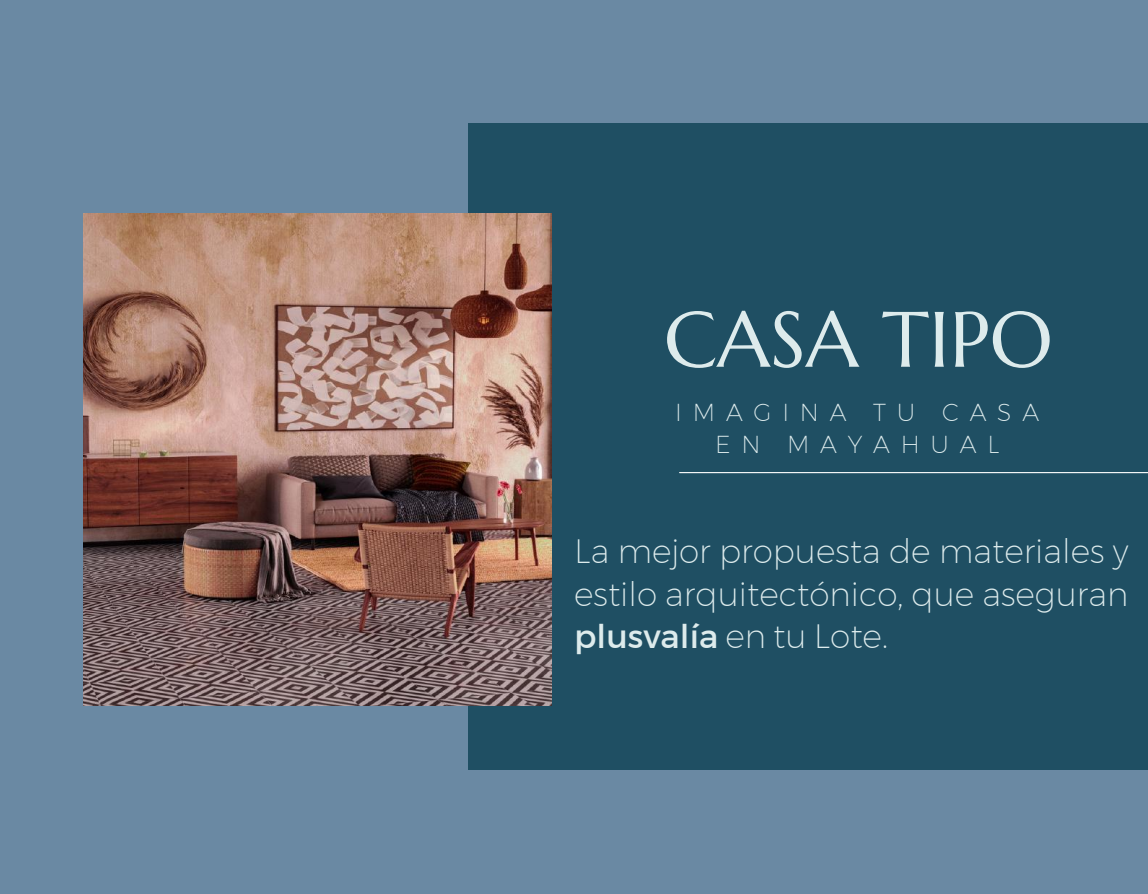
<style>
.page{position:relative;width:1148px;height:894px;background:#fff}
.page>*{position:absolute;margin:0;border:0;box-sizing:border-box;transform-origin:0 0}
.t1{font:78.3px "Marcellus";color:#ddebec}
.t2{font:300 33px/42.5px "Kief Montaser Extra";color:#ddebec}
.t3{font:33px "Kief Montaser Regular";color:#ddebec}
.t4{font:300 23.85px/31px "Kief Montaser Extra";letter-spacing:.45em;color:#ddebec;text-align:center}
.s1{font-family:"Kief Montaser Extra";font-weight:300}
</style>
<div class="page">
<div style="left:0;top:0;width:1148px;height:893px;background:#6a89a3"></div>
<div style="left:468px;top:124px;width:680px;height:645px;background:#1f4f63"></div>
<img style="left:83px;top:213px;width:468px;height:491px">
<hr style="left:679px;top:472px;width:468px;height:1px;background:#fff">
<h1 class="t1" style="left:664px;top:290px;width:390px">CASA TIPO</h1>
<p class="t4" style="left:675px;top:397px;width:365px">IMAGINA TU CASA<br>EN MAYAHUAL</p>
<p class="t2" style="left:574px;top:530px;width:555px">La mejor propuesta de materiales y estilo arquitectónico, que aseguran</p>
<p class="t3" style="left:574px;top:616px;width:315px">plusvalía <span class="s1">en tu Lote.</span></p>
</div>
